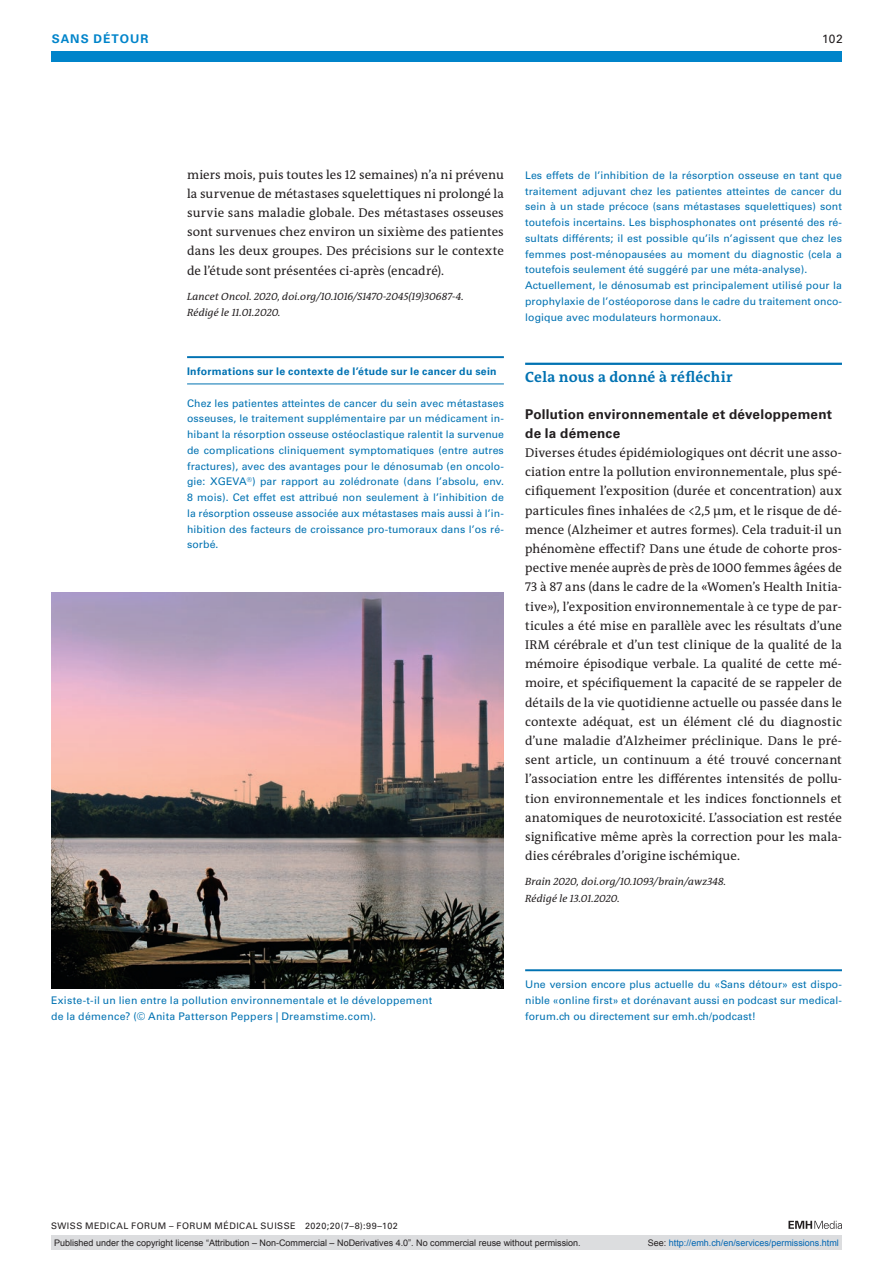
<style>
.page{position:relative;width:893px;height:1263px;background:#fff}
.page>*{position:absolute;margin:0;border:0;box-sizing:border-box;transform-origin:0 0}
.t1{font:700 15px "The Antiqua B W7";letter-spacing:.015em;color:#0072b2}
.t2{font:700 13.5px/19.2px "Univers LT Std";letter-spacing:.02em;color:#231f20}
.t3{font:12.75px/19.2px "The Antiqua B W5 Plain";letter-spacing:.005em;color:#231f20;text-align:justify}
.t4{font:700 12px "Univers LT Std";color:#0084ca}
.t5{font:12px "Univers LT Std";color:#231f20}
.t6{font:10.5px/15.8px "Univers LT Std";letter-spacing:.01em;color:#0072b2;text-align:justify}
.t7{font:italic 10.5px/16.5px "The Antiqua B W5 Plain";letter-spacing:.01em;color:#231f20}
.t8{font:700 10.5px "Univers LT Std";letter-spacing:.025em;color:#0072b2}
.t9{font:9px "Arial";color:#231f20}
.t10{font:9px "Univers LT Std";letter-spacing:.05em;color:#231f20}
.t11{font:9px "Arial";color:#0166b3}
.s1{color:#231f20}
</style>
<div class="page">
<div style="left:51px;top:51px;width:791px;height:11px;background:#0084ca"></div>
<svg style="left:788px;top:1221px;width:54px;height:8px"></svg>
<hr style="left:187px;top:356px;width:317px;height:2px;background:#0072b2">
<hr style="left:187px;top:384px;width:317px;height:1px;background:#0072b2">
<hr style="left:525px;top:363px;width:317px;height:2px;background:#0072b2">
<hr style="left:525px;top:969px;width:317px;height:2px;background:#0072b2">
<img style="left:51px;top:592px;width:453px;height:396px">
<div style="left:51px;top:1235px;width:791px;height:15px;background:#dcdddf"></div>
<p class="t4" style="left:52px;top:31px;width:19px">Sans</p>
<p class="t4" style="left:94px;top:31px;width:10px">détour</p>
<p class="t5" style="left:822px;top:31px;width:22px">102</p>
<p class="t3" style="left:187px;top:165px;width:318px">miers mois, puis toutes les 12 semaines) n’a ni prévenu la survenue de métastases squelettiques ni prolongé la survie sans maladie globale. Des métastases osseuses sont survenues chez environ un sixième des patientes dans les deux groupes. Des précisions sur le contexte de l’étude sont présentées ci-après (encadré).</p>
<p class="t7" style="left:187px;top:288px;width:278px">Lancet Oncol. 2020, doi.org/10.1016/S1470-2045(19)30687-4.<br>Rédigé le 11.01.2020.</p>
<p class="t8" style="left:187px;top:365px;width:311px">Informations sur le contexte de l’étude sur le cancer du sein</p>
<p class="t6" style="left:187px;top:395px;width:319px">Chez les patientes atteintes de cancer du sein avec métastases osseuses, le traitement supplémentaire par un médicament in&shy;hibant la résorption osseuse ostéoclastique ralentit la survenue de complications cliniquement symptomatiques (entre autres fractures), avec des avantages pour le dénosumab (en oncolo&shy;gie: XGEVA<sup>®</sup>) par rapport au zolédronate (dans l’absolu, env.<br>8 mois). Cet effet est attribué non seulement à l’inhibition de la résorption osseuse associée aux métastases mais aussi à l’in&shy;hibition des facteurs de croissance pro-tumoraux dans l’os ré&shy;sorbé.</p>
<p class="t6" style="left:525px;top:167px;width:318px;text-align:left">Les effets de l’inhibition de la résorption osseuse en tant que traitement adjuvant chez les patientes atteintes de cancer du sein à un stade précoce (sans métastases squelettiques) sont toutefois incertains. Les bisphosphonates ont présenté des ré&shy;sultats différents; il est possible qu’ils n’agissent que chez les femmes post-ménopausées au moment du diagnostic (cela a toutefois seulement été suggéré par une méta-analyse).<br>Actuellement, le dénosumab est principalement utilisé pour la prophylaxie de l’ostéoporose dans le cadre du traitement onco&shy;logique avec modulateurs hormonaux.</p>
<p class="t1" style="left:525px;top:368px;width:209px">Cela nous a donné à réfléchir</p>
<p class="t2" style="left:525px;top:404px;width:308px">Pollution environnementale et développement de la démence</p>
<p class="t3" style="left:525px;top:443px;width:318px">Diverses études épidémiologiques ont décrit une asso&shy;ciation entre la pollution environnementale, plus spé&shy;cifiquement l’exposition (durée et concentration) aux particules fines inhalées de &lt;2,5 μm, et le risque de dé&shy;mence (Alzheimer et autres formes). Cela traduit-il un phénomène effectif? Dans une étude de cohorte pros&shy;pective menée auprès de près de 1000 femmes âgées de 73 à 87 ans (dans le cadre de la «Women’s Health Initia&shy;tive»), l’exposition environnementale à ce type de par&shy;ticules a été mise en parallèle avec les résultats d’une IRM cérébrale et d’un test clinique de la qualité de la mémoire épisodique verbale. La qualité de cette mé&shy;moire, et spécifiquement la capacité de se rappeler de détails de la vie quotidienne actuelle ou passée dans le contexte adéquat, est un élément clé du diagnostic d’une maladie d’Alzheimer préclinique. Dans le pré&shy;sent article, un continuum a été trouvé concernant l’association entre les différentes intensités de pollu&shy;tion environnementale et les indices fonctionnels et anatomiques de neurotoxicité. L’association est restée significative même après la correction pour les mala&shy;dies cérébrales d’origine ischémique.</p>
<p class="t7" style="left:525px;top:873px;width:203px">Brain 2020, doi.org/10.1093/brain/awz348.<br>Rédigé le 13.01.2020.</p>
<p class="t6" style="left:51px;top:992px;width:383px">Existe-t-il un lien entre la pollution environnementale et le développement de la démence? (© Anita Patterson Peppers | Dreamstime.com).</p>
<p class="t6" style="left:525px;top:977px;width:318px">Une version encore plus actuelle du «Sans détour» est dispo&shy;nible «online first» et dorénavant aussi en podcast sur medical&shy;forum.ch ou directement sur emh.ch/podcast!</p>
<p class="t10" style="left:51px;top:1220px;width:348px">SWISS MEDICAL FORUM – FORUM MÉDICAL SUISSE 2020;20(7–8):99–102</p>
<p class="t9" style="left:54px;top:1237px;width:528px">Published under the copyright license “Attribution – Non-Commercial – NoDerivatives 4.0”. No commercial reuse without permission.</p>
<p class="t11" style="left:648px;top:1237px;width:193px"><span class="s1">See:</span> http://emh.ch/en/services/permissions.html</p>
</div>
